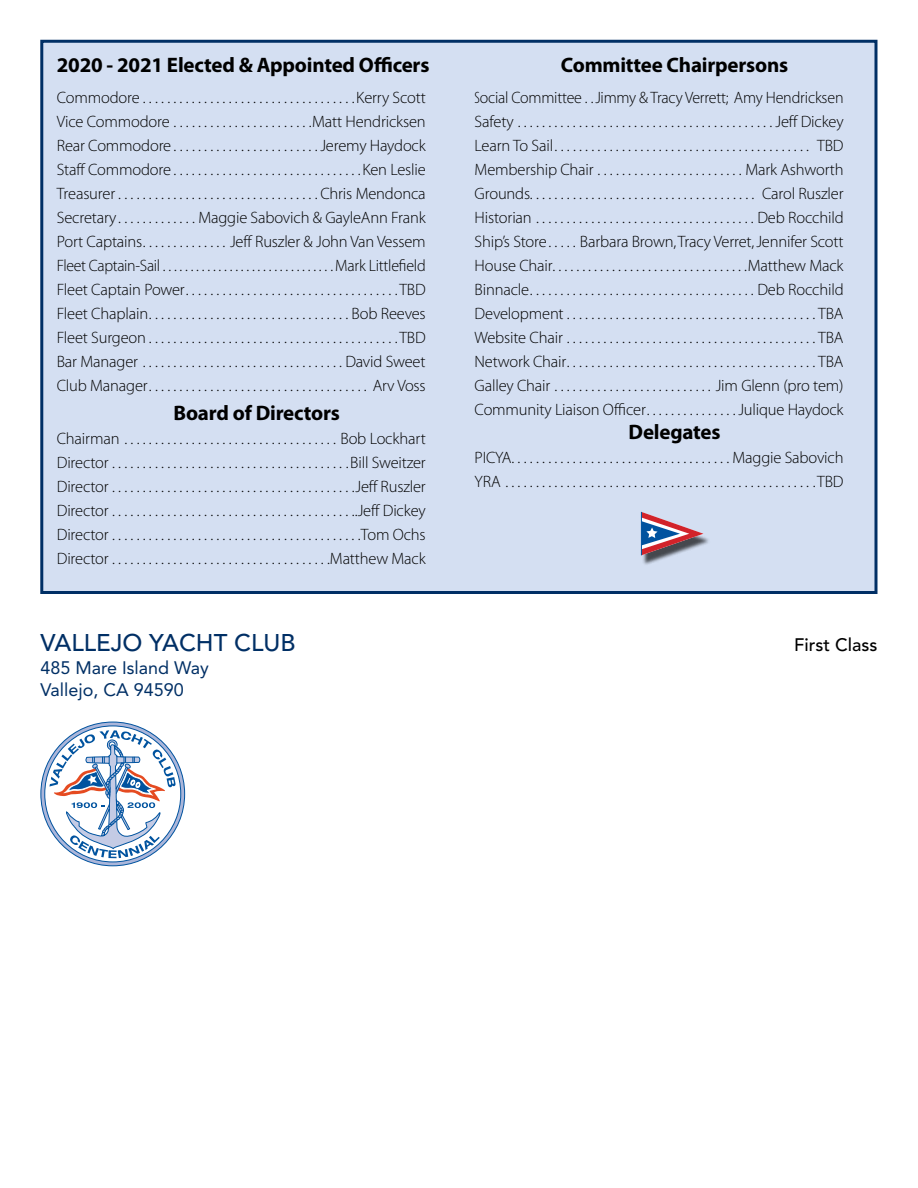
<style>
.page{position:relative;width:918px;height:1188px;background:#fff}
.page>*{position:absolute;margin:0;border:0;box-sizing:border-box;transform-origin:0 0}
.t1{font:500 24px "Avenir";color:#002f65}
.t2{font:700 21px "Myriad Pro";letter-spacing:-.01em;color:#000}
.t3{font:18px/22.5px "Avenir";color:#002f65}
.t4{font:500 18px "Avenir";color:#000}
.t5{font:16.5px/24px "Myriad MM 215 600";letter-spacing:-.01em;color:#000;text-align:justify}
.s1{font-family:"Myriad MM 215 300"}
</style>
<div class="page">
<svg style="left:40px;top:721px;width:145px;height:146px"></svg>
<div style="left:42px;top:41px;width:834px;height:551px;background:#d4dff2"></div>
<div style="left:40px;top:40px;width:838px;height:554px;border:3px solid #002f65"></div>
<div style="left:642px;top:515px;width:69px;height:50px;background:#000;opacity:.68"></div>
<svg style="left:641px;top:512px;width:62px;height:43px"></svg>
<p class="t2" style="left:57px;top:53px;width:374px">2020 - 2021 Elected &amp; Appointed Officers</p>
<p class="t5" style="left:57px;top:86px;width:371px">Commodore . . . . . . . . . . . . . . . . . . . . . . . . . . . . . . . . . . Kerry Scott Vice Commodore . . . . . . . . . . . . . . . . . . . . . . Matt Hendricksen Rear Commodore . . . . . . . . . . . . . . . . . . . . . . . Jeremy Haydock Staff Commodore . . . . . . . . . . . . . . . . . . . . . . . . . . . . . . Ken Leslie Treasurer . . . . . . . . . . . . . . . . . . . . . . . . . . . . . . . . Chris Mendonca Secretary . . . . . . . . . . . . Maggie Sabovich &amp; GayleAnn Frank Port Captains . . . . . . . . . . . . . . Jeff Ruszler &amp; John Van Vessem Fleet Captain-Sail . . . . . . . . . . . . . . . . . . . . . . . . . . . . . . Mark Littlefield Fleet Captain Power . . . . . . . . . . . . . . . . . . . . . . . . . . . . . . . . . . TBD Fleet Chaplain . . . . . . . . . . . . . . . . . . . . . . . . . . . . . . . . Bob Reeves Fleet Surgeon . . . . . . . . . . . . . . . . . . . . . . . . . . . . . . . . . . . . . . . . TBD Bar Manager . . . . . . . . . . . . . . . . . . . . . . . . . . . . . . . . . David Sweet Club Manager . . . . . . . . . . . . . . . . . . . . . . . . . . . . . . . . . . . . Arv Voss</p>
<p class="t2" style="left:173px;top:401px;width:168px">Board of Directors</p>
<p class="t5" style="left:57px;top:427px;width:371px">Chairman . . . . . . . . . . . . . . . . . . . . . . . . . . . . . . . . . . . Bob Lockhart Director . . . . . . . . . . . . . . . . . . . . . . . . . . . . . . . . . . . . . . Bill Sweitzer Director . . . . . . . . . . . . . . . . . . . . . . . . . . . . . . . . . . . . . . . Jeff Ruszler Director . . . . . . . . . . . . . . . . . . . . . . . . . . . . . . . . . . . . . . . .Jeff Dickey Director . . . . . . . . . . . . . . . . . . . . . . . . . . . . . . . . . . . . . . . . Tom Ochs Director . . . . . . . . . . . . . . . . . . . . . . . . . . . . . . . . . . . Matthew Mack</p>
<p class="t2" style="left:561px;top:53px;width:229px">Committee Chairpersons</p>
<p class="t5" style="left:475px;top:86px;width:371px"><span class="s1">S</span>ocial Committee . Jimmy &amp; Tracy Verrett; Amy Hendricksen Safety . . . . . . . . . . . . . . . . . . . . . . . . . . . . . . . . . . . . . . . . . Jeff Dickey Learn To Sail . . . . . . . . . . . . . . . . . . . . . . . . . . . . . . . . . . . . . . . . . . TBD Membership Chair . . . . . . . . . . . . . . . . . . . . . . . . Mark Ashworth Grounds..................................... Carol Ruszler Historian . . . . . . . . . . . . . . . . . . . . . . . . . . . . . . . . . . . . Deb Rocchild Ship’s Store . . . . . Barbara Brown,Tracy Verret, Jennifer Scott House Chair.................................Matthew Mack Binnacle . . . . . . . . . . . . . . . . . . . . . . . . . . . . . . . . . . . . . Deb Rocchild Development . . . . . . . . . . . . . . . . . . . . . . . . . . . . . . . . . . . . . . . . TBA Website Chair . . . . . . . . . . . . . . . . . . . . . . . . . . . . . . . . . . . . . . . . TBA Network Chair . . . . . . . . . . . . . . . . . . . . . . . . . . . . . . . . . . . . . . . . TBA Galley Chair . . . . . . . . . . . . . . . . . . . . . . . . . . Jim Glenn (pro tem)<br>Community Liaison Officer . . . . . . . . . . . . . . Julique Haydock</p>
<p class="t2" style="left:629px;top:420px;width:93px">Delegates</p>
<p class="t5" style="left:475px;top:446px;width:371px">PICYA . . . . . . . . . . . . . . . . . . . . . . . . . . . . . . . . . . . Maggie Sabovich<br>YRA . . . . . . . . . . . . . . . . . . . . . . . . . . . . . . . . . . . . . . . . . . . . . . . . . . TBD</p>
<h1 class="t1" style="left:40px;top:629px;width:257px">VALLEJO YACHT CLUB</h1>
<p class="t4" style="left:794px;top:635px;width:85px">First Class</p>
<p class="t3" style="left:41px;top:656px;width:170px">485 Mare Island Way<br>Vallejo, CA 94590</p>
</div>
